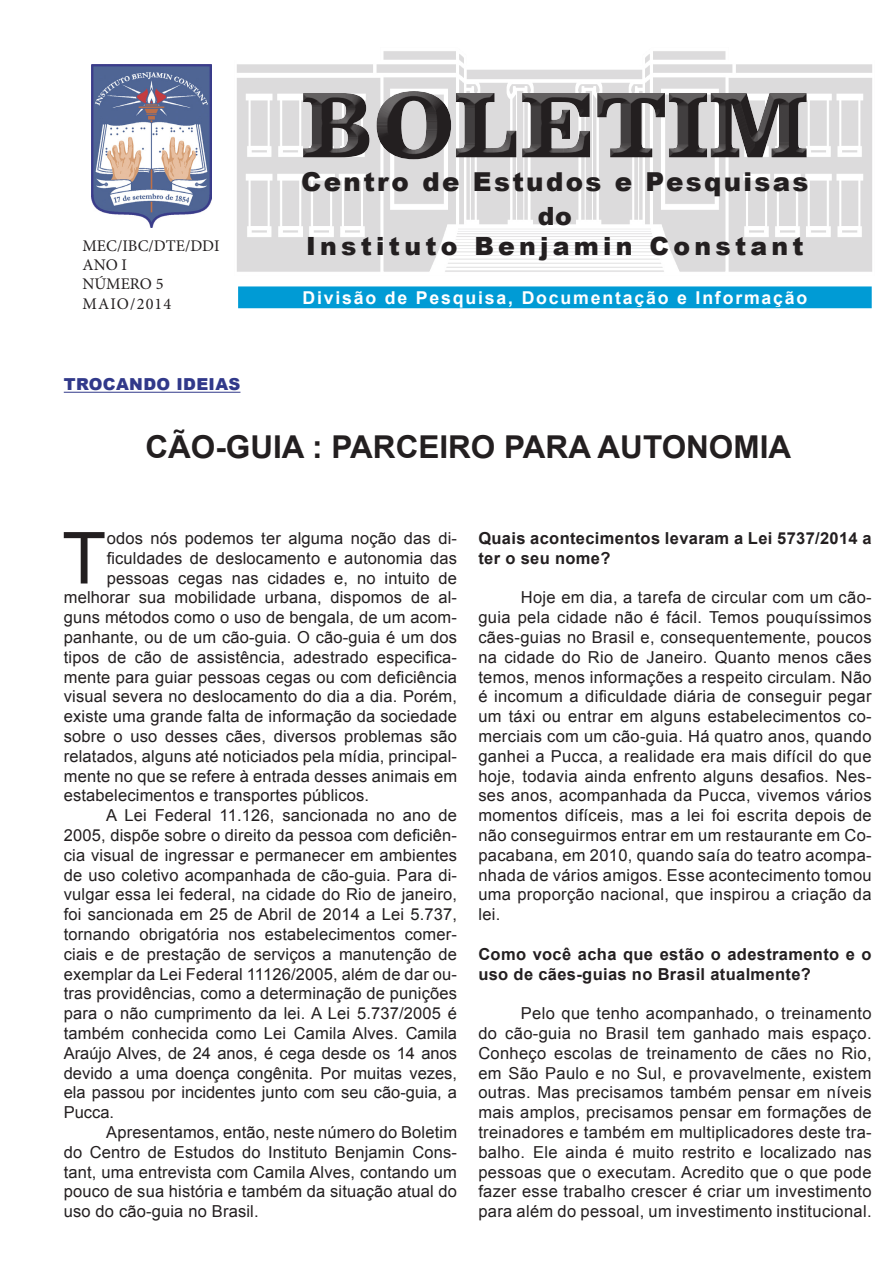
<style>
.page{position:relative;width:893px;height:1263px;background:#fff}
.page>*{position:absolute;margin:0;border:0;box-sizing:border-box;transform-origin:0 0}
.t1{font:71.85px "Arial";color:#231f20}
.t2{font:700 31.5px "Arial";color:#231f20}
.t3{font:900 26.1px "Arial";letter-spacing:.09em;color:#231f20}
.t4{font:900 25.05px "Arial";letter-spacing:.17em;color:#231f20}
.t5{font:700 17.7px "Arial";letter-spacing:.1em;color:#fff}
.t6{font:16.5px/19.8px "Arial";letter-spacing:.01em;color:#231f20;text-align:justify}
.t7{font:700 16.5px/19.8px "Arial";letter-spacing:.02em;color:#231f20}
.t8{font:900 16.5px "Arial";letter-spacing:.02em;color:#31398a}
.t9{font:16.2px "Minion Pro";color:#231f20}
.t10{font:16.2px "Minion Pro";letter-spacing:.07em;color:#231f20}
</style>
<div class="page">
<img style="left:237px;top:51px;width:635px;height:221px">
<div style="left:290px;top:79px;width:529px;height:83px;background:#fff;opacity:.54"></div>
<div style="left:290px;top:85px;width:529px;height:86px;background:#231f20;opacity:.75"></div>
<div style="left:238px;top:286px;width:634px;height:22px;background:#009bd5;border:1px solid #009bd5"></div>
<hr style="left:64px;top:392px;width:176px;height:1px;background:#31398a">
<img style="left:91px;top:65px;width:120px;height:163px">
<p class="t9" style="left:82px;top:235px;width:139px">MEC/IBC/DTE/DDI</p>
<p class="t9" style="left:82px;top:254px;width:46px">ANO I</p>
<p class="t9" style="left:82px;top:273px;width:83px">NÚMERO 5</p>
<p class="t10" style="left:82px;top:293px;width:90px">MAIO/2014</p>
<p class="t3" style="left:301px;top:163px;width:509px">Centro de Estudos e Pesquisas</p>
<p class="t4" style="left:538px;top:198px;width:36px">do</p>
<p class="t4" style="left:306px;top:228px;width:499px">Instituto Benjamin Constant</p>
<p class="t5" style="left:302px;top:286px;width:506px">Divisão de Pesquisa, Documentação e Informação</p>
<p class="t8" style="left:64px;top:372px;width:178px">TROCANDO IDEIAS</p>
<p class="t2" style="left:145px;top:426px;width:647px">CÃO-GUIA : PARCEIRO PARA AUTONOMIA</p>
<p class="t1" style="left:62px;top:511px;width:45px">T</p>
<p class="t6" style="left:107px;top:528px;width:352px">odos nós podemos ter alguma noção das di-</p>
<p class="t6" style="left:107px;top:548px;width:352px">ficuldades de deslocamento e autonomia das</p>
<p class="t6" style="left:107px;top:568px;width:352px">pessoas cegas nas cidades e, no intuito de</p>
<p class="t6" style="left:64px;top:588px;width:395px">melhorar sua mobilidade urbana, dispomos de al-</p>
<p class="t6" style="left:64px;top:608px;width:395px">guns métodos como o uso de bengala, de um acom-</p>
<p class="t6" style="left:64px;top:627px;width:395px">panhante, ou de um cão-guia. O cão-guia é um dos</p>
<p class="t6" style="left:64px;top:647px;width:395px">tipos de cão de assistência, adestrado especifica-</p>
<p class="t6" style="left:64px;top:667px;width:395px">mente para guiar pessoas cegas ou com deficiência</p>
<p class="t6" style="left:64px;top:687px;width:395px">visual severa no deslocamento do dia a dia. Porém,</p>
<p class="t6" style="left:64px;top:707px;width:395px">existe uma grande falta de informação da sociedade</p>
<p class="t6" style="left:64px;top:726px;width:395px">sobre o uso desses cães, diversos problemas são</p>
<p class="t6" style="left:64px;top:746px;width:395px">relatados, alguns até noticiados pela mídia, principal-</p>
<p class="t6" style="left:64px;top:766px;width:395px">mente no que se refere à entrada desses animais em</p>
<p class="t6" style="left:64px;top:786px;width:307px">estabelecimentos e transportes públicos.</p>
<p class="t6" style="left:64px;top:806px;width:395px;text-indent:43px">A Lei Federal 11.126, sancionada no ano de 2005, dispõe sobre o direito da pessoa com deficiên&shy;cia visual de ingressar e permanecer em ambientes de uso coletivo acompanhada de cão-guia. Para di&shy;vulgar essa lei federal, na cidade do Rio de janeiro, foi sancionada em 25 de Abril de 2014 a Lei 5.737, tornando obrigatória nos estabelecimentos comer&shy;ciais e de prestação de serviços a manutenção de exemplar da Lei Federal 11126/2005, além de dar ou&shy;tras providências, como a determinação de punições para o não cumprimento da lei. A Lei 5.737/2005 é também conhecida como Lei Camila Alves. Camila Araújo Alves, de 24 anos, é cega desde os 14 anos devido a uma doença congênita. Por muitas vezes, ela passou por incidentes junto com seu cão-guia, a Pucca.</p>
<p class="t6" style="left:64px;top:1122px;width:395px;text-indent:43px">Apresentamos, então, neste número do Boletim do Centro de Estudos do Instituto Benjamin Cons&shy;tant, uma entrevista com Camila Alves, contando um pouco de sua história e também da situação atual do uso do cão-guia no Brasil.</p>
<p class="t7" style="left:478px;top:529px;width:395px">Quais acontecimentos levaram a Lei 5737/2014 a ter o seu nome?</p>
<p class="t6" style="left:478px;top:588px;width:395px;text-indent:43px">Hoje em dia, a tarefa de circular com um cão&shy;guia pela cidade não é fácil. Temos pouquíssimos cães-guias no Brasil e, consequentemente, poucos na cidade do Rio de Janeiro. Quanto menos cães temos, menos informações a respeito circulam. Não é incomum a dificuldade diária de conseguir pegar um táxi ou entrar em alguns estabelecimentos co&shy;merciais com um cão-guia. Há quatro anos, quando ganhei a Pucca, a realidade era mais difícil do que hoje, todavia ainda enfrento alguns desafios. Nes&shy;ses anos, acompanhada da Pucca, vivemos vários momentos difíceis, mas a lei foi escrita depois de não conseguirmos entrar em um restaurante em Co&shy;pacabana, em 2010, quando saía do teatro acompa&shy;nhada de vários amigos. Esse acontecimento tomou uma proporção nacional, que inspirou a criação da lei.</p>
<p class="t7" style="left:478px;top:944px;width:395px">Como você acha que estão o adestramento e o uso de cães-guias no Brasil atualmente?</p>
<p class="t6" style="left:478px;top:1004px;width:395px;text-indent:43px">Pelo que tenho acompanhado, o treinamento do cão-guia no Brasil tem ganhado mais espaço.<br>Conheço escolas de treinamento de cães no Rio, em São Paulo e no Sul, e provavelmente, existem outras. Mas precisamos também pensar em níveis mais amplos, precisamos pensar em formações de treinadores e também em multiplicadores deste tra&shy;balho. Ele ainda é muito restrito e localizado nas pessoas que o executam. Acredito que o que pode fazer esse trabalho crescer é criar um investimento para além do pessoal, um investimento institucional.</p>
</div>
